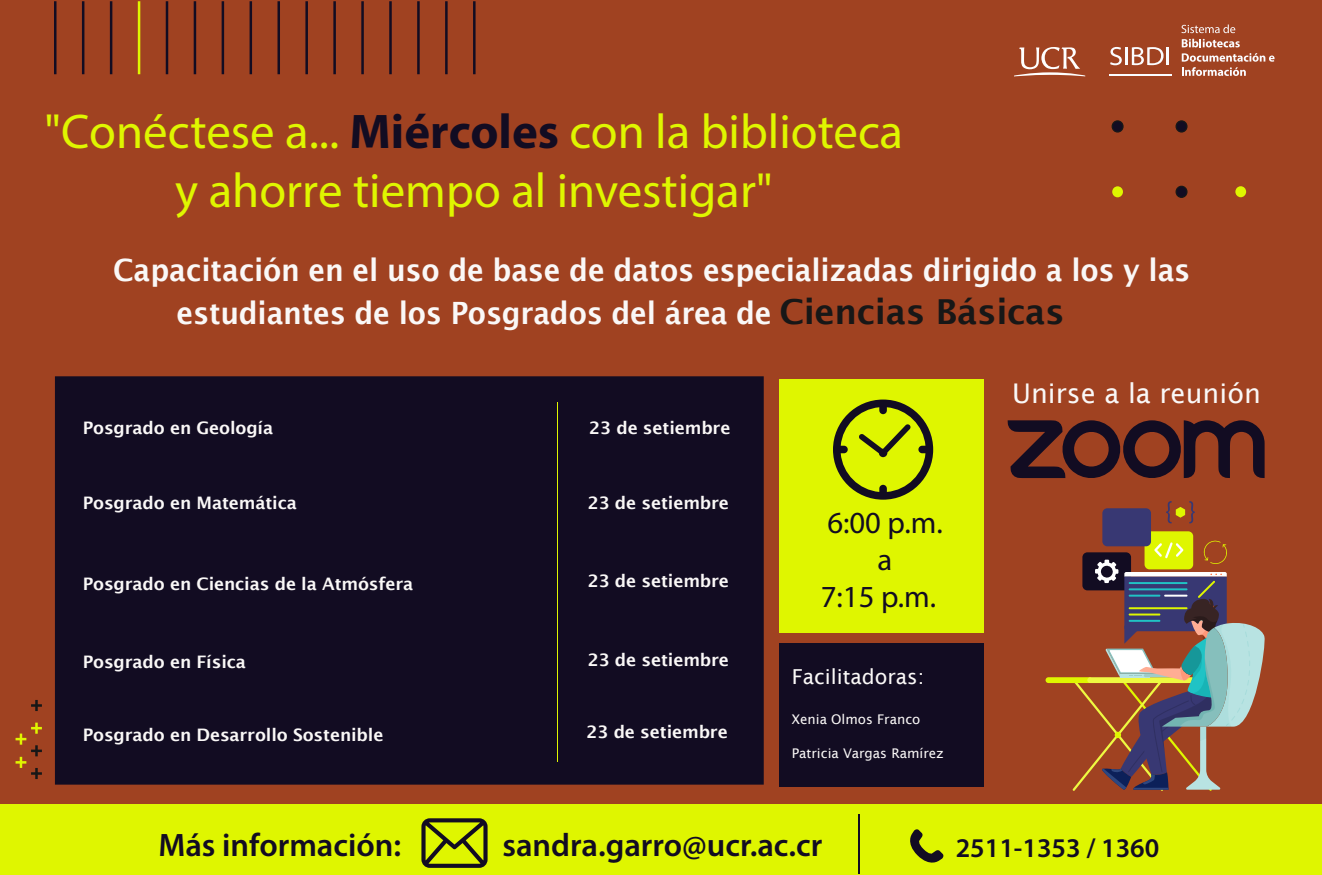
<style>
.page{position:relative;width:1322px;height:875px;background:#fff}
.page>*{position:absolute;margin:0;border:0;box-sizing:border-box;transform-origin:0 0}
.t1{font:48.88px/58.6px "Myriad Pro";color:#dff600;text-align:center}
.t2{font:600 34.38px "Lucida Sans";letter-spacing:-.01em;color:#171717}
.t3{font:600 32.62px "Myriad Pro";color:#120c22}
.t4{font:600 30.75px/43px "Lucida Sans";letter-spacing:-.01em;color:#faf8f7;scale:.93 1}
.t5{font:30.75px/36.9px "Myriad Pro";color:#120c22;text-align:center}
.t6{font:27.12px "Lucida Sans";color:#faf8f7}
.t7{font:600 27.12px "Myriad Pro";color:#120c22}
.t8{font:20.62px "Lucida Sans";color:#faf8f7}
.t9{font:600 17.25px "Lucida Sans";letter-spacing:-.01em;color:#faf8f7}
.t10{font:13.38px "Lucida Sans";color:#faf8f7}
.s1{font-weight:700;color:#120c22}
</style>
<div class="page">
<div style="left:0;top:0;width:1321px;height:875px;background:#a04221"></div>
<div style="left:55px;top:376px;width:708px;height:409px;background:#120c22"></div>
<div style="left:0;top:804px;width:1321px;height:70px;background:#dff600"></div>
<svg style="left:1014px;top:47px;width:71px;height:29px"></svg>
<hr style="left:1108px;top:75px;width:63px;height:1px;background:#fbfcff">
<svg style="left:1110px;top:47px;width:58px;height:18px"></svg>
<svg style="left:1181px;top:25px;width:54px;height:8px"></svg>
<svg style="left:1181px;top:39px;width:58px;height:8px"></svg>
<svg style="left:1181px;top:53px;width:93px;height:23px"></svg>
<svg style="left:1007px;top:420px;width:257px;height:58px"></svg>
<div style="left:779px;top:379px;width:204px;height:253px;background:#dff600"></div>
<svg style="left:833px;top:400px;width:100px;height:100px"></svg>
<div style="left:779px;top:643px;width:204px;height:144px;background:#120c22"></div>
<svg style="left:31px;top:700px;width:11px;height:11px"></svg>
<svg style="left:16px;top:723px;width:26px;height:56px"></svg>
<div style="left:1112px;top:121px;width:10px;height:11px;background:#120c22;border-radius:50%"></div>
<div style="left:1111px;top:120px;width:12px;height:13px;border:1px solid #171717;border-radius:50%"></div>
<div style="left:1175px;top:121px;width:11px;height:11px;background:#120c22;border-radius:50%"></div>
<div style="left:1175px;top:120px;width:12px;height:13px;border:1px solid #171717;border-radius:50%"></div>
<div style="left:1112px;top:186px;width:10px;height:11px;background:#dff600;border-radius:50%"></div>
<div style="left:1175px;top:186px;width:11px;height:11px;background:#120c22;border-radius:50%"></div>
<div style="left:1175px;top:186px;width:12px;height:12px;border:1px solid #171717;border-radius:50%"></div>
<div style="left:1235px;top:186px;width:10px;height:11px;background:#dff600;border-radius:50%"></div>
<hr style="left:54px;top:1px;width:2px;height:73px;background:#120c22">
<hr style="left:82px;top:1px;width:2px;height:73px;background:#120c22">
<hr style="left:110px;top:1px;width:2px;height:73px;background:#120c22">
<hr style="left:138px;top:1px;width:2px;height:73px;background:#dff600">
<hr style="left:166px;top:1px;width:2px;height:73px;background:#120c22">
<hr style="left:194px;top:1px;width:2px;height:73px;background:#120c22">
<hr style="left:222px;top:1px;width:2px;height:73px;background:#120c22">
<hr style="left:249px;top:1px;width:3px;height:73px;background:#120c22">
<hr style="left:277px;top:1px;width:3px;height:73px;background:#120c22">
<hr style="left:305px;top:1px;width:3px;height:73px;background:#120c22">
<hr style="left:333px;top:1px;width:3px;height:73px;background:#120c22">
<hr style="left:361px;top:1px;width:3px;height:73px;background:#120c22">
<hr style="left:389px;top:1px;width:3px;height:73px;background:#120c22">
<hr style="left:417px;top:1px;width:2px;height:73px;background:#120c22">
<hr style="left:445px;top:1px;width:2px;height:73px;background:#120c22">
<hr style="left:473px;top:1px;width:2px;height:73px;background:#120c22">
<svg style="left:910px;top:829px;width:33px;height:34px"></svg>
<svg style="left:421px;top:818px;width:66px;height:50px"></svg>
<hr style="left:858px;top:814px;width:1px;height:59px;background:#120c22">
<div style="left:1045px;top:677px;width:47px;height:6px;background:#dff600;border-radius:3px"></div>
<div style="left:1144px;top:531px;width:49px;height:38px;background:#dff600;border-radius:5px"></div>
<div style="left:1102px;top:508px;width:48px;height:38px;background:#383873;border-radius:5px"></div>
<svg style="left:1166px;top:501px;width:28px;height:22px"></svg>
<svg style="left:1072px;top:540px;width:193px;height:251px"></svg>
<h1 class="t1" style="left:45px;top:102px;width:860px">"Conéctese a... <span class="s1">Miércoles</span> con la biblioteca y ahorre tiempo al investigar"</h1>
<h3 class="t4" style="left:176px;top:248px;width:1091px;text-indent:-63px">Capacitación en el uso de base de datos especializadas dirigido a los y las estudiantes de los Posgrados del área de</h3>
<h2 class="t2" style="left:779px;top:292px;width:287px">Ciencias Básicas</h2>
<p class="t9" style="left:83px;top:418px;width:192px">Posgrado en Geología</p>
<p class="t9" style="left:83px;top:493px;width:216px">Posgrado en Matemática</p>
<p class="t9" style="left:589px;top:418px;width:143px">23 de setiembre</p>
<p class="t9" style="left:588px;top:493px;width:143px">23 de setiembre</p>
<p class="t9" style="left:83px;top:574px;width:332px">Posgrado en Ciencias de la Atmósfera</p>
<p class="t9" style="left:588px;top:571px;width:143px">23 de setiembre</p>
<p class="t9" style="left:83px;top:652px;width:165px">Posgrado en Física</p>
<p class="t9" style="left:588px;top:650px;width:143px">23 de setiembre</p>
<p class="t9" style="left:83px;top:725px;width:302px">Posgrado en Desarrollo Sostenible</p>
<p class="t9" style="left:586px;top:722px;width:143px">23 de setiembre</p>
<h3 class="t5" style="left:820px;top:504px;width:123px">6:00 p.m. a<br>7:15 p.m.</h3>
<p class="t8" style="left:791px;top:664px;width:134px">Facilitadoras:</p>
<p class="t10" style="left:791px;top:712px;width:130px">Xenia Olmos Franco</p>
<p class="t10" style="left:791px;top:746px;width:154px">Patricia Vargas Ramírez</p>
<h3 class="t6" style="left:1012px;top:378px;width:250px">Unirse a la reunión</h3>
<h3 class="t3" style="left:158px;top:824px;width:244px">Más información:</h3>
<h3 class="t3" style="left:502px;top:824px;width:321px">sandra.garro@ucr.ac.cr</h3>
<h3 class="t7" style="left:955px;top:831px;width:205px">2511-1353 / 1360</h3>
</div>
